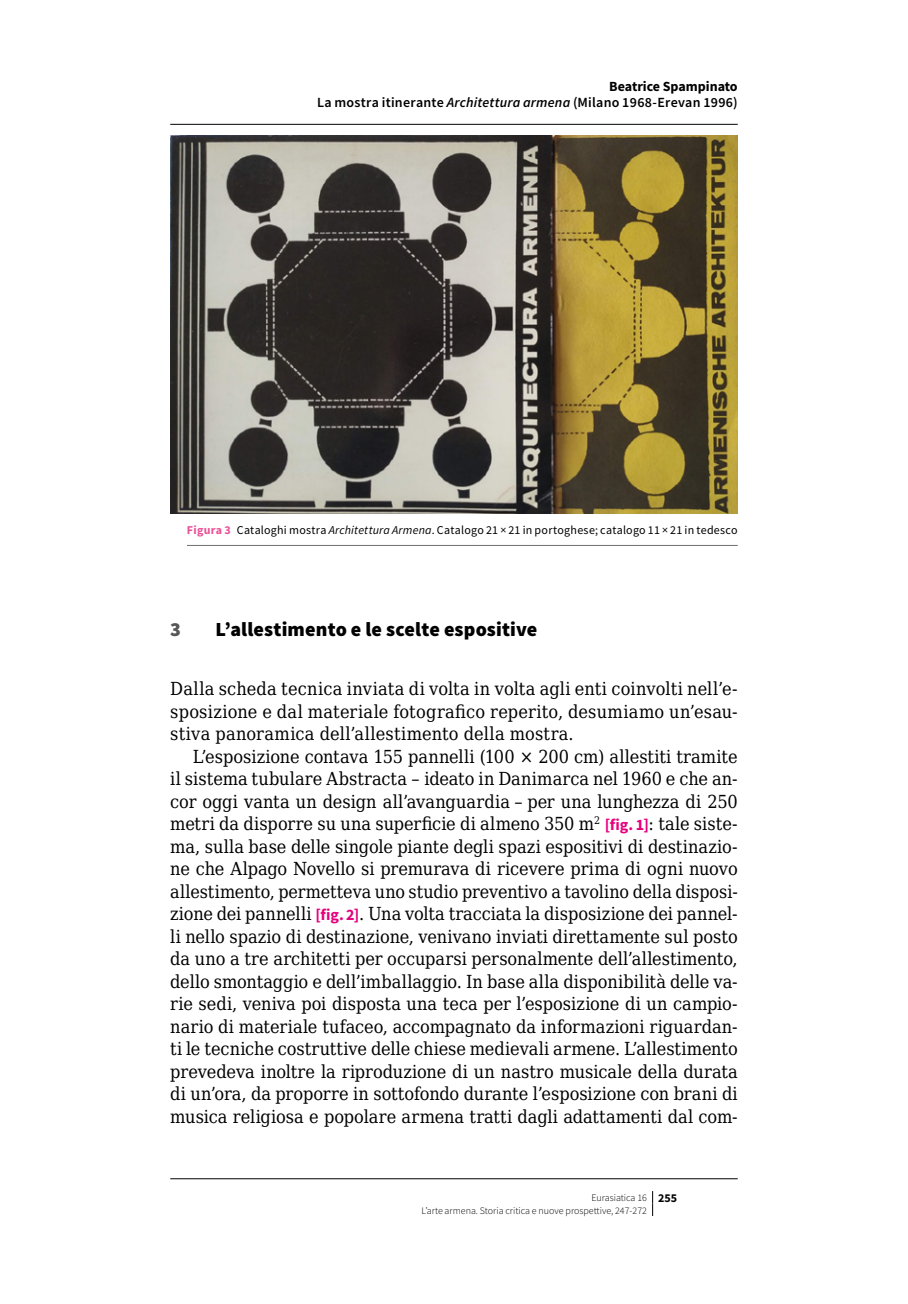
<style>
.page{position:relative;width:908px;height:1304px;background:#fff}
.page>*{position:absolute;margin:0;border:0;box-sizing:border-box;transform-origin:0 0}
.t1{font:900 20px "Source Sans Pro";letter-spacing:.005em;color:#000}
.t2{font:900 20px "Source Sans Pro";color:#575756}
.t3{font:18px/22.6px "DejaVu Serif Condensed";letter-spacing:.01em;color:#000;text-align:justify}
.t4{font:600 14px/16.6px "Source Sans Pro";letter-spacing:.02em;color:#000;text-align:right}
.t5{font:12px "Source Sans Pro";letter-spacing:.02em;color:#000}
.t6{font:300 10px/12.4px "Source Sans Pro";color:#000}
.s1{font-weight:700}
.s2{font-style:italic}
.s3{font-weight:700;color:#ea5297}
.s4{font-family:"Source Sans Pro";font-weight:700;font-size:16px;color:#e6007d}
.s5{font-weight:700;font-size:12px}
</style>
<div class="page">
<svg style="left:652px;top:1191px;width:1px;height:25px"></svg>
<img style="left:170px;top:135px;width:567px;height:379px">
<hr style="left:187px;top:545px;width:550px;height:1px;background:#706f6f">
<hr style="left:170px;top:124px;width:567px;height:1px;background:#000">
<hr style="left:170px;top:1178px;width:567px;height:1px;background:#000">
<p class="t4" style="left:317px;top:78px;width:422px"><span class="s1">Beatrice Spampinato<br></span>La mostra itinerante <span class="s2">Architettura armena</span> (Milano 1968-Erevan 1996)</p>
<p class="t5" style="left:187px;top:522px;width:552px"><span class="s3">Figura 3</span> Cataloghi mostra <span class="s2">Architettura Armena</span>. Catalogo 21 × 21 in portoghese; catalogo 11 × 21 in tedesco</p>
<p class="t2" style="left:170px;top:615px;width:12px">3</p>
<p class="t1" style="left:215px;top:615px;width:323px">L’allestimento e le scelte espositive</p>
<p class="t3" style="left:170px;top:677px;width:568px">Dalla scheda tecnica inviata di volta in volta agli enti coinvolti nell’e&shy;sposizione e dal materiale fotografico reperito, desumiamo un’esau&shy;stiva panoramica dell’allestimento della mostra.</p>
<p class="t3" style="left:170px;top:745px;width:569px;text-indent:23px">L’esposizione contava 155 pannelli (100 × 200 cm) allestiti tramite il sistema tubulare Abstracta – ideato in Danimarca nel 1960 e che an&shy;cor oggi vanta un design all’avanguardia – per una lunghezza di 250 metri da disporre su una superficie di almeno 350 m<sup>2</sup> <span class="s4">[fig. 1]</span>: tale siste&shy;ma, sulla base delle singole piante degli spazi espositivi di destinazio&shy;ne che Alpago Novello si premurava di ricevere prima di ogni nuovo allestimento, permetteva uno studio preventivo a tavolino della disposi&shy;zione dei pannelli <span class="s4">[fig. 2]</span>. Una volta tracciata la disposizione dei pannel&shy;li nello spazio di destinazione, venivano inviati direttamente sul posto da uno a tre architetti per occuparsi personalmente dell’allestimento, dello smontaggio e dell’imballaggio. In base alla disponibilità delle va&shy;rie sedi, veniva poi disposta una teca per l’esposizione di un campio&shy;nario di materiale tufaceo, accompagnato da informazioni riguardan&shy;ti le tecniche costruttive delle chiese medievali armene. L’allestimento prevedeva inoltre la riproduzione di un nastro musicale della durata di un’ora, da proporre in sottofondo durante l’esposizione con brani di musica religiosa e popolare armena tratti dagli adattamenti dal com-</p>
<p class="t6" style="left:421px;top:1191px;width:257px;text-indent:170px">Eurasiatica 16 <span class="s5">255<br></span>L’arte armena. Storia critica e nuove prospettive, 247-272</p>
</div>
